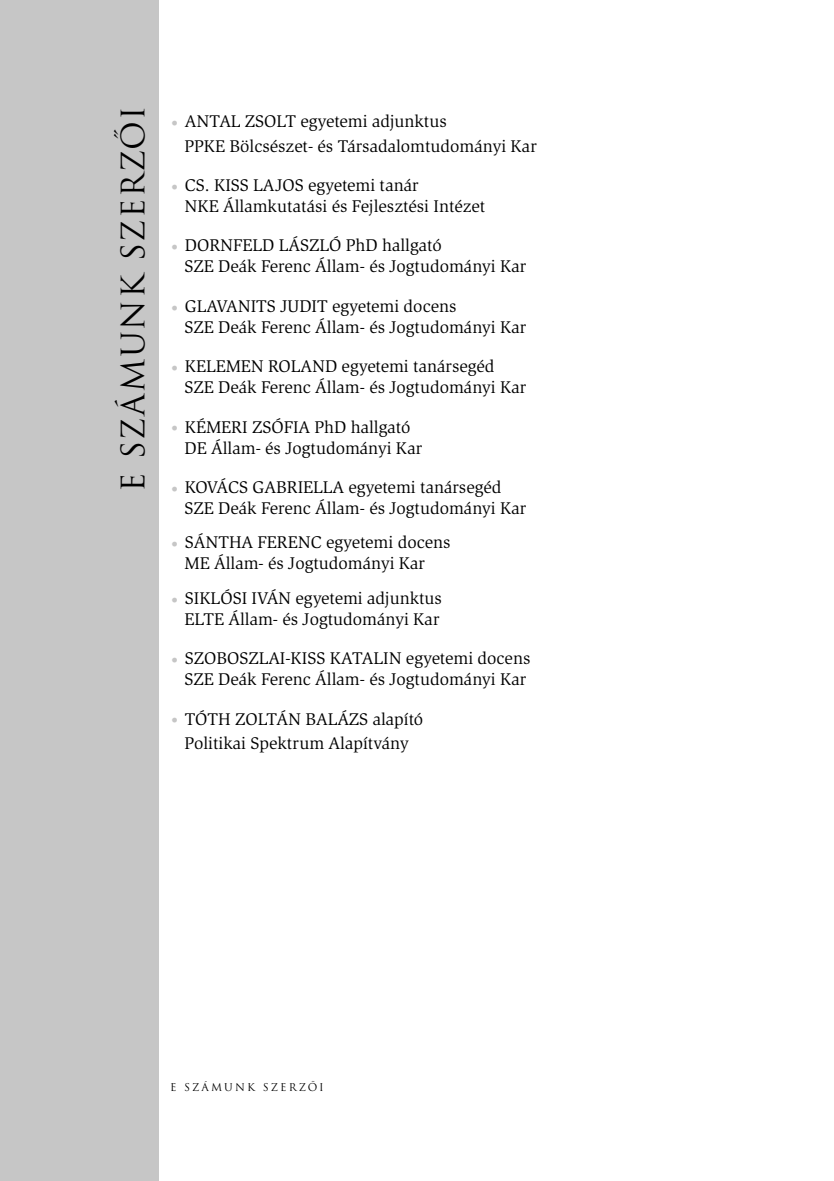
<style>
.page{position:relative;width:834px;height:1181px;background:#fff}
.page>*{position:absolute;margin:0;border:0;box-sizing:border-box;transform-origin:0 0}
.t1{font:31.5px "Trajan Pro";letter-spacing:.05em;color:#000}
.t2{font:17.5px/21px "Slimbach HU";color:#000}
.t3{font:10.5px "Trajan Pro";letter-spacing:.2em;color:#000}
.s1{color:#c6c6c6}
</style>
<div class="page">
<div style="left:0;top:0;width:159px;height:1181px;background:#c6c6c6"></div>
<h1 class="t1" style="left:113px;top:492px;width:387px;rotate:-90deg">E SZÁMUNK SZERZŐI</h1>
<p class="t2" style="left:184px;top:109px;width:353px;line-height:24.5px;text-indent:-16px"><span class="s1">•</span> ANTAL ZSOLT egyetemi adjunktus<br>PPKE Bölcsészet- és Társadalomtudományi Kar</p>
<p class="t2" style="left:184px;top:175px;width:302px;text-indent:-16px"><span class="s1">•</span> CS. KISS LAJOS egyetemi tanár<br>NKE Államkutatási és Fejlesztési Intézet</p>
<p class="t2" style="left:184px;top:235px;width:343px;text-indent:-16px"><span class="s1">•</span> DORNFELD LÁSZLÓ PhD hallgató<br>SZE Deák Ferenc Állam- és Jogtudományi Kar</p>
<p class="t2" style="left:184px;top:295px;width:343px;text-indent:-16px"><span class="s1">•</span> GLAVANITS JUDIT egyetemi docens<br>SZE Deák Ferenc Állam- és Jogtudományi Kar</p>
<p class="t2" style="left:184px;top:356px;width:343px;text-indent:-16px"><span class="s1">•</span> KELEMEN ROLAND egyetemi tanársegéd<br>SZE Deák Ferenc Állam- és Jogtudományi Kar</p>
<p class="t2" style="left:184px;top:416px;width:239px;text-indent:-16px"><span class="s1">•</span> KÉMERI ZSÓFIA PhD hallgató<br>DE Állam- és Jogtudományi Kar</p>
<p class="t2" style="left:184px;top:477px;width:343px;text-indent:-16px"><span class="s1">•</span> KOVÁCS GABRIELLA egyetemi tanársegéd<br>SZE Deák Ferenc Állam- és Jogtudományi Kar</p>
<p class="t2" style="left:169px;top:532px;width:283px;text-align:center"><span class="s1">•</span> SÁNTHA FERENC egyetemi docens<br>ME Állam- és Jogtudományi Kar</p>
<p class="t2" style="left:169px;top:587px;width:274px;text-align:right"><span class="s1">•</span> SIKLÓSI IVÁN egyetemi adjunktus<br>ELTE Állam- és Jogtudományi Kar</p>
<p class="t2" style="left:169px;top:648px;width:363px;text-align:right"><span class="s1">•</span> SZOBOSZLAI-KISS KATALIN egyetemi docens<br>SZE Deák Ferenc Állam- és Jogtudományi Kar</p>
<p class="t2" style="left:169px;top:706px;width:256px;line-height:24.5px;text-align:center"><span class="s1">•</span> TÓTH ZOLTÁN BALÁZS alapító<br>Politikai Spektrum Alapítvány</p>
<p class="t3" style="left:170px;top:1081px;width:155px">E SZÁMUNK SZERZŐI</p>
</div>
